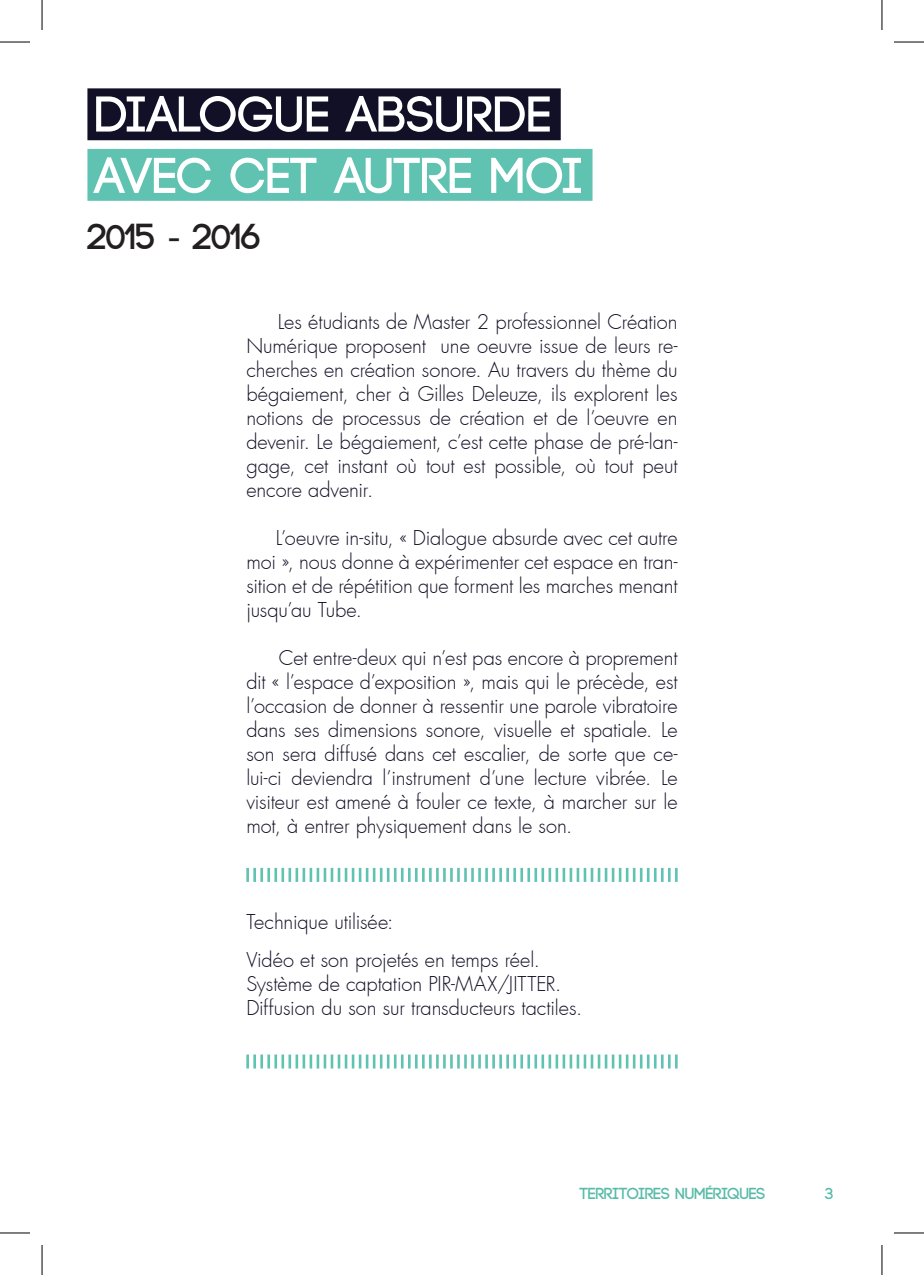
<style>
.page{position:relative;width:924px;height:1275px;background:#fff}
.page>*{position:absolute;margin:0;border:0;box-sizing:border-box;transform-origin:0 0}
.t1{font:700 36px "Code";color:#231f20}
.t2{font:300 20px/24px "Futura";letter-spacing:-.005em;color:#121026;text-align:justify}
.t3{font:700 16px "Code";color:#57bba8}
.s1{font-family:"Arial";font-weight:400}
</style>
<div class="page">
<svg style="left:87px;top:149px;width:505px;height:52px"></svg>
<svg style="left:87px;top:88px;width:473px;height:52px"></svg>
<hr style="left:246px;top:868px;width:3px;height:14px;background:#60c3b2">
<hr style="left:253px;top:868px;width:3px;height:14px;background:#60c3b2">
<hr style="left:260px;top:868px;width:3px;height:14px;background:#60c3b2">
<hr style="left:267px;top:868px;width:3px;height:14px;background:#60c3b2">
<hr style="left:274px;top:868px;width:3px;height:14px;background:#60c3b2">
<hr style="left:281px;top:868px;width:3px;height:14px;background:#60c3b2">
<hr style="left:288px;top:868px;width:3px;height:14px;background:#60c3b2">
<hr style="left:295px;top:868px;width:3px;height:14px;background:#60c3b2">
<hr style="left:302px;top:868px;width:3px;height:14px;background:#60c3b2">
<hr style="left:309px;top:868px;width:3px;height:14px;background:#60c3b2">
<hr style="left:316px;top:868px;width:3px;height:14px;background:#60c3b2">
<hr style="left:323px;top:868px;width:3px;height:14px;background:#60c3b2">
<hr style="left:330px;top:868px;width:3px;height:14px;background:#60c3b2">
<hr style="left:337px;top:868px;width:3px;height:14px;background:#60c3b2">
<hr style="left:344px;top:868px;width:3px;height:14px;background:#60c3b2">
<hr style="left:351px;top:868px;width:3px;height:14px;background:#60c3b2">
<hr style="left:358px;top:868px;width:3px;height:14px;background:#60c3b2">
<hr style="left:365px;top:868px;width:3px;height:14px;background:#60c3b2">
<hr style="left:372px;top:868px;width:3px;height:14px;background:#60c3b2">
<hr style="left:379px;top:868px;width:3px;height:14px;background:#60c3b2">
<svg style="left:387px;top:868px;width:128px;height:14px"></svg>
<hr style="left:520px;top:868px;width:3px;height:14px;background:#60c3b2">
<hr style="left:527px;top:868px;width:3px;height:14px;background:#60c3b2">
<hr style="left:534px;top:868px;width:3px;height:14px;background:#60c3b2">
<hr style="left:541px;top:868px;width:3px;height:14px;background:#60c3b2">
<hr style="left:548px;top:868px;width:3px;height:14px;background:#60c3b2">
<hr style="left:555px;top:868px;width:3px;height:14px;background:#60c3b2">
<hr style="left:562px;top:868px;width:3px;height:14px;background:#60c3b2">
<hr style="left:569px;top:868px;width:3px;height:14px;background:#60c3b2">
<hr style="left:576px;top:868px;width:3px;height:14px;background:#60c3b2">
<hr style="left:583px;top:868px;width:3px;height:14px;background:#60c3b2">
<hr style="left:590px;top:868px;width:3px;height:14px;background:#60c3b2">
<hr style="left:597px;top:868px;width:3px;height:14px;background:#60c3b2">
<hr style="left:604px;top:868px;width:3px;height:14px;background:#60c3b2">
<hr style="left:611px;top:868px;width:3px;height:14px;background:#60c3b2">
<hr style="left:618px;top:868px;width:3px;height:14px;background:#60c3b2">
<hr style="left:625px;top:868px;width:3px;height:14px;background:#60c3b2">
<hr style="left:632px;top:868px;width:3px;height:14px;background:#60c3b2">
<hr style="left:639px;top:868px;width:3px;height:14px;background:#60c3b2">
<hr style="left:646px;top:868px;width:3px;height:14px;background:#60c3b2">
<hr style="left:653px;top:868px;width:3px;height:14px;background:#60c3b2">
<hr style="left:660px;top:868px;width:3px;height:14px;background:#60c3b2">
<hr style="left:667px;top:868px;width:3px;height:14px;background:#60c3b2">
<hr style="left:674px;top:868px;width:3px;height:14px;background:#60c3b2">
<hr style="left:246px;top:1054px;width:3px;height:14px;background:#60c3b2">
<hr style="left:253px;top:1054px;width:3px;height:14px;background:#60c3b2">
<hr style="left:260px;top:1054px;width:3px;height:14px;background:#60c3b2">
<hr style="left:267px;top:1054px;width:3px;height:14px;background:#60c3b2">
<hr style="left:274px;top:1054px;width:3px;height:14px;background:#60c3b2">
<hr style="left:281px;top:1054px;width:3px;height:14px;background:#60c3b2">
<hr style="left:288px;top:1054px;width:3px;height:14px;background:#60c3b2">
<hr style="left:295px;top:1054px;width:3px;height:14px;background:#60c3b2">
<hr style="left:302px;top:1054px;width:3px;height:14px;background:#60c3b2">
<hr style="left:309px;top:1054px;width:3px;height:14px;background:#60c3b2">
<hr style="left:316px;top:1054px;width:3px;height:14px;background:#60c3b2">
<hr style="left:323px;top:1054px;width:3px;height:14px;background:#60c3b2">
<hr style="left:330px;top:1054px;width:3px;height:14px;background:#60c3b2">
<hr style="left:337px;top:1054px;width:3px;height:14px;background:#60c3b2">
<hr style="left:344px;top:1054px;width:3px;height:14px;background:#60c3b2">
<hr style="left:351px;top:1054px;width:3px;height:14px;background:#60c3b2">
<hr style="left:358px;top:1054px;width:3px;height:14px;background:#60c3b2">
<hr style="left:365px;top:1054px;width:3px;height:14px;background:#60c3b2">
<hr style="left:372px;top:1054px;width:3px;height:14px;background:#60c3b2">
<hr style="left:379px;top:1054px;width:3px;height:14px;background:#60c3b2">
<svg style="left:387px;top:1054px;width:128px;height:14px"></svg>
<hr style="left:520px;top:1054px;width:3px;height:14px;background:#60c3b2">
<hr style="left:527px;top:1054px;width:3px;height:14px;background:#60c3b2">
<hr style="left:534px;top:1054px;width:3px;height:14px;background:#60c3b2">
<hr style="left:541px;top:1054px;width:3px;height:14px;background:#60c3b2">
<hr style="left:548px;top:1054px;width:3px;height:14px;background:#60c3b2">
<hr style="left:555px;top:1054px;width:3px;height:14px;background:#60c3b2">
<hr style="left:562px;top:1054px;width:3px;height:14px;background:#60c3b2">
<hr style="left:569px;top:1054px;width:3px;height:14px;background:#60c3b2">
<hr style="left:576px;top:1054px;width:3px;height:14px;background:#60c3b2">
<hr style="left:583px;top:1054px;width:3px;height:14px;background:#60c3b2">
<hr style="left:590px;top:1054px;width:3px;height:14px;background:#60c3b2">
<hr style="left:597px;top:1054px;width:3px;height:14px;background:#60c3b2">
<hr style="left:604px;top:1054px;width:3px;height:14px;background:#60c3b2">
<hr style="left:611px;top:1054px;width:3px;height:14px;background:#60c3b2">
<hr style="left:618px;top:1054px;width:3px;height:14px;background:#60c3b2">
<hr style="left:625px;top:1054px;width:3px;height:14px;background:#60c3b2">
<hr style="left:632px;top:1054px;width:3px;height:14px;background:#60c3b2">
<hr style="left:639px;top:1054px;width:3px;height:14px;background:#60c3b2">
<hr style="left:646px;top:1054px;width:3px;height:14px;background:#60c3b2">
<hr style="left:653px;top:1054px;width:3px;height:14px;background:#60c3b2">
<hr style="left:660px;top:1054px;width:3px;height:14px;background:#60c3b2">
<hr style="left:667px;top:1054px;width:3px;height:14px;background:#60c3b2">
<hr style="left:674px;top:1054px;width:3px;height:14px;background:#60c3b2">
<hr style="left:0;top:42px;width:30px;height:1px;background:#000">
<hr style="left:893px;top:42px;width:30px;height:1px;background:#000">
<hr style="left:0;top:1232px;width:30px;height:1px;background:#000">
<hr style="left:893px;top:1232px;width:30px;height:1px;background:#000">
<hr style="left:42px;top:0;width:1px;height:30px;background:#000">
<hr style="left:42px;top:1245px;width:1px;height:30px;background:#000">
<hr style="left:881px;top:0;width:1px;height:30px;background:#000">
<hr style="left:881px;top:1245px;width:1px;height:30px;background:#000">
<p class="t1" style="left:87px;top:219px;width:175px">2015 <span class="s1">-</span> 2016</p>
<p class="t2" style="left:246px;top:310px;width:432px;text-indent:31px">Les étudiants de Master 2 professionnel Création Numérique proposent une oeuvre issue de leurs re&shy;cherches en création sonore. Au travers du thème du bégaiement, cher à Gilles Deleuze, ils explorent les notions de processus de création et de l’oeuvre en devenir. Le bégaiement, c’est cette phase de pré-lan&shy;gage, cet instant où tout est possible, où tout peut encore advenir.</p>
<p class="t2" style="left:246px;top:526px;width:432px;text-indent:29px">L’oeuvre in-situ, « Dialogue absurde avec cet autre moi », nous donne à expérimenter cet espace en tran&shy;sition et de répétition que forment les marches menant jusqu’au Tube.</p>
<p class="t2" style="left:246px;top:646px;width:432px;text-indent:32px">Cet entre-deux qui n’est pas encore à proprement dit « l’espace d’exposition », mais qui le précède, est l’occasion de donner à ressentir une parole vibratoire dans ses dimensions sonore, visuelle et spatiale. Le son sera diffusé dans cet escalier, de sorte que ce&shy;lui-ci deviendra l’instrument d’une lecture vibrée. Le visiteur est amené à fouler ce texte, à marcher sur le mot, à entrer physiquement dans le son.</p>
<p class="t2" style="left:246px;top:910px;width:148px">Technique utilisée:</p>
<p class="t2" style="left:246px;top:948px;width:295px">Vidéo et son projetés en temps réel.</p>
<p class="t2" style="left:246px;top:972px;width:316px">Système de captation PIR-MAX/JITTER.</p>
<p class="t2" style="left:246px;top:996px;width:337px">Diffusion du son sur transducteurs tactiles.</p>
<p class="t3" style="left:579px;top:1185px;width:187px">TERRITOIRES NUMÉRIQUES</p>
<p class="t3" style="left:824px;top:1185px;width:10px">3</p>
</div>
